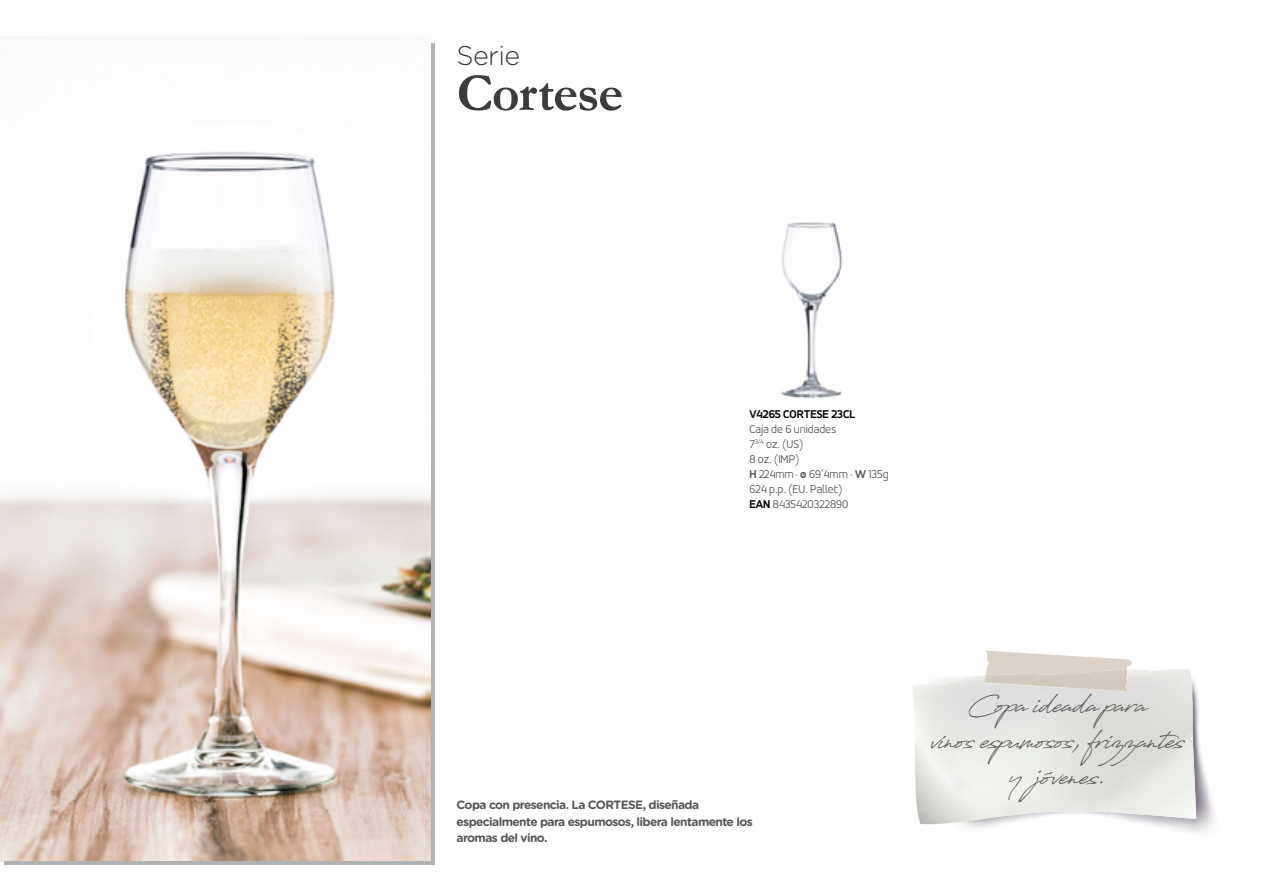
<style>
.page{position:relative;width:1263px;height:893px;background:#fff}
.page>*{position:absolute;margin:0;border:0;box-sizing:border-box;transform-origin:0 0}
.t1{font:700 54px "Garamond";letter-spacing:-.025em;color:#3c3c3b}
.t2{font:27px/36px "Antro Vectra Bolder";letter-spacing:-.025em;color:#575756;text-align:center}
.t3{font:300 27px "Gotham Rounded";letter-spacing:-.025em;color:#3c3c3b}
.t4{font:700 12px/16.5px "Gotham Rounded";letter-spacing:-.05em;color:#575756}
.t5{font:300 12px/15px "Accord Alternate";color:#575756}
.t6{font:700 12px "Accord Alternate";color:#000}
.s1{font-weight:700}
.s2{font-weight:700;color:#000}
</style>
<div class="page">
<img style="left:928px;top:673px;width:286px;height:159px">
<img style="left:912px;top:669px;width:269px;height:155px">
<svg style="left:985px;top:651px;width:147px;height:24px"></svg>
<img style="left:985px;top:670px;width:143px;height:21px">
<img style="left:781px;top:222px;width:62px;height:177px">
<img style="left:0;top:152px;width:431px;height:709px">
<hr style="left:5px;top:861px;width:430px;height:4px;background:#b3b2b2">
<hr style="left:431px;top:43px;width:4px;height:821px;background:#b3b2b2">
<h2 class="t3" style="left:456px;top:38px;width:65px">Serie</h2>
<h1 class="t1" style="left:456px;top:56px;width:168px">Cortese</h1>
<p class="t6" style="left:749px;top:407px;width:107px">V4265 CORTESE 23CL</p>
<p class="t5" style="left:749px;top:422px;width:141px">Caja de 6 unidades<br>7<sup>3/4</sup> oz. (US)<br>8 oz. (IMP)<br><span class="s1">H</span> 224mm · <span class="s1">ø</span> 69’4mm · <span class="s1">W</span> 135g<br>624 p.p. (EU. Pallet)<br><span class="s2">EAN</span> 8435420322890</p>
<p class="t4" style="left:456px;top:796px;width:298px">Copa con presencia. La CORTESE, diseñada especialmente para espumosos, libera lentamente los aromas del vino.</p>
<h2 class="t2" style="left:930px;top:684px;width:255px">Copa ideada para<br>vinos espumosos, frizzantes y jóvenes.</h2>
</div>
